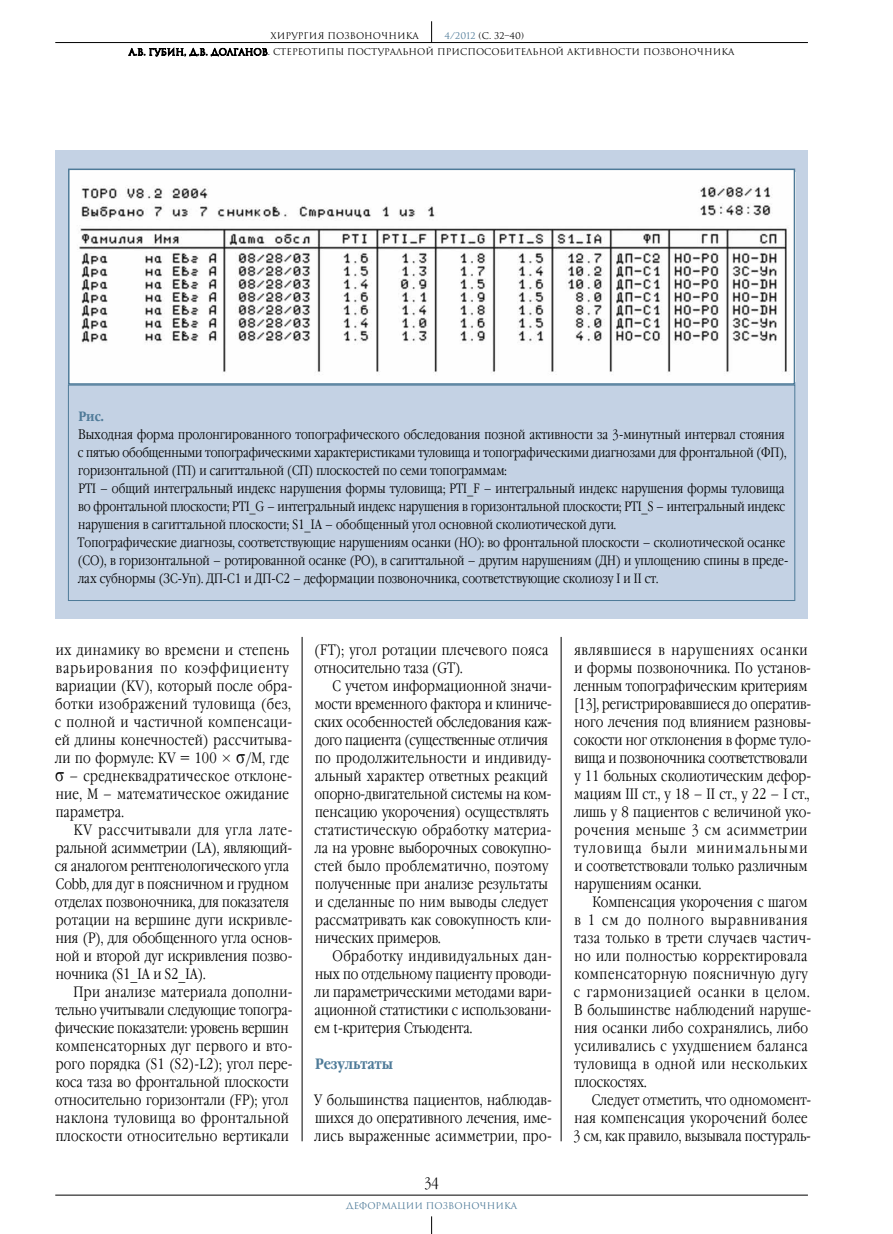
<style>
.page{position:relative;width:893px;height:1234px;background:#fff}
.page>*{position:absolute;margin:0;border:0;box-sizing:border-box;transform-origin:0 0}
.t1{font:300 15px/18px "Garamond Narrow C";letter-spacing:.01em;color:#000}
.t2{font:300 15px/18px "Garamond Narrow C";letter-spacing:.03em;color:#000}
.t3{font:700 15px "Garamond Narrow C";color:#4e7a98}
.t4{font:300 13.5px/18px "Garamond Narrow C";color:#000}
.t5{font:700 13.5px "Garamond Narrow C";color:#4e7a98}
.t6{font:9px/15.9px "Romul";color:#000}
.t7{font:9px "Romul";color:#4e7a98}
.s1{color:#4e7a98}
.s2{font-family:"Garamond";font-weight:400}
</style>
<div class="page">
<hr style="left:55px;top:1194px;width:753px;height:1px;background:#000">
<svg style="left:431px;top:1216px;width:1px;height:17px"></svg>
<hr style="left:55px;top:42px;width:753px;height:1px;background:#000">
<svg style="left:431px;top:21px;width:1px;height:21px"></svg>
<svg style="left:128px;top:48px;width:139px;height:9px"></svg>
<hr style="left:302px;top:636px;width:1px;height:504px;background:#000">
<hr style="left:561px;top:636px;width:1px;height:504px;background:#000">
<div style="left:55px;top:150px;width:753px;height:468px;background:#c4d2e4"></div>
<div style="left:68px;top:384px;width:727px;height:216px;border:1px solid #4e7a98"></div>
<img style="left:71px;top:172px;width:721px;height:209px">
<div style="left:68px;top:168px;width:727px;height:216px;border:2px solid #4e7a98"></div>
<p class="t6" style="left:444px;top:28px;width:81px"><span class="s1">4/2012</span> (С. 32–40)</p>
<p class="t6" style="left:129px;top:28px;width:607px;text-indent:142px">ХИРУРГИЯ ПОЗВОНОЧНИКА<br>А.В. Губин, Д.В. Долганов. Стереотипы постуральной приспособительной активности позвоночника</p>
<p class="t5" style="left:78px;top:408px;width:28px">Рис.</p>
<p class="t4" style="left:78px;top:425px;width:712px">Выходная форма пролонгированного топографического обследования позной активности за 3-минутный интервал стояния с пятью обобщенными топографическими характеристиками туловища и топографическими диагнозами для фронтальной (ФП), горизонтальной (ГП) и сагиттальной (СП) плоскостей по семи топограммам:<br>PTI – общий интегральный индекс нарушения формы туловища; PTI_F – интегральный индекс нарушения формы туловища во фронтальной плоскости; PTI_G – интегральный индекс нарушения в горизонтальной плоскости; PTI_S – интегральный индекс нарушения в сагиттальной плоскости; S1_IA – обобщенный угол основной сколиотической дуги.<br>Топографические диагнозы, соответствующие нарушениям осанки (НО): во фронтальной плоскости – сколиотической осанке (СО), в горизонтальной – ротированной осанке (РО), в сагиттальной – другим нарушениям (ДH) и уплощению спины в преде&shy;лах субнормы (ЗС-Уп). ДП-С1 и ДП-С2 – деформации позвоночника, соответствующие сколиозу I и II ст.</p>
<p class="t2" style="left:55px;top:641px;width:239px">их динамику во времени и степень варьирования по коэффициенту вариации (KV), который после обра&shy;ботки изображений туловища (без, с полной и частичной компенсаци&shy;ей длины конечностей) рассчитыва&shy;ли по формуле: KV = 100 <span class="s2">×</span> /М, где</p>
<p class="t1" style="left:56px;top:767px;width:238px;text-indent:14px">– среднеквадратическое отклоне&shy;ние, М – математическое ожидание параметра.</p>
<p class="t1" style="left:55px;top:821px;width:239px;text-indent:19px">KV рассчитывали для угла лате&shy;ральной асимметрии (LA), являющий&shy;ся аналогом рентгенологического угла Cobb, для дуг в поясничном и грудном отделах позвоночника, для показателя ротации на вершине дуги искривле&shy;ния (P), для обобщенного угла основ&shy;ной и второй дуг искривления позво&shy;ночника (S1_IA и S2_IA).</p>
<p class="t1" style="left:55px;top:983px;width:239px;text-indent:19px">При анализе материала дополни&shy;тельно учитывали следующие топогра&shy;фические показатели: уровень вершин компенсаторных дуг первого и вто&shy;рого порядка (S1 (S2)-L2); угол пере&shy;коса таза во фронтальной плоскости относительно горизонтали (FP); угол наклона туловища во фронтальной плоскости относительно вертикали</p>
<p class="t1" style="left:314px;top:641px;width:236px">(FT); угол ротации плечевого пояса относительно таза (GT).</p>
<p class="t1" style="left:314px;top:677px;width:239px;text-indent:18px">С учетом информационной значи&shy;мости временного фактора и клиниче&shy;ских особенностей обследования каж&shy;дого пациента (существенные отличия по продолжительности и индивиду&shy;альный характер ответных реакций опорно-двигательной системы на ком&shy;пенсацию укорочения) осуществлять статистическую обработку материа&shy;ла на уровне выборочных совокупно&shy;стей было проблематично, поэтому полученные при анализе результаты и сделанные по ним выводы следует рассматривать как совокупность кли&shy;нических примеров.</p>
<p class="t1" style="left:315px;top:947px;width:239px;text-align:justify;text-indent:18px">Обработку индивидуальных дан&shy;ных по отдельному пациенту проводи&shy;ли параметрическими методами вари&shy;ационной статистики с использовани&shy;ем t-критерия Стьюдента.</p>
<p class="t3" style="left:315px;top:1055px;width:79px">Результаты</p>
<p class="t1" style="left:314px;top:1091px;width:239px;text-align:justify">У большинства пациентов, наблюдав&shy;шихся до оперативного лечения, име&shy;лись выраженные асимметрии, про-</p>
<p class="t1" style="left:424px;top:1173px;width:16px">34</p>
<p class="t7" style="left:346px;top:1200px;width:173px">Деформации позвоночника</p>
<p class="t1" style="left:574px;top:641px;width:239px">являвшиеся в нарушениях осанки и формы позвоночника. По установ&shy;ленным топографическим критериям [13], регистрировавшиеся до оператив&shy;ного лечения под влиянием разновы&shy;сокости ног отклонения в форме туло&shy;вища и позвоночника соответствовали у 11 больных сколиотическим дефор&shy;мациям III ст., у 18 – II ст., у 22 – I ст., лишь у 8 пациентов с величиной уко&shy;рочения меньше 3 см асимметрии туловища были минимальными и соответствовали только различным нарушениям осанки.</p>
<p class="t2" style="left:574px;top:893px;width:239px;text-indent:19px">Компенсация укорочения с шагом в 1 см до полного выравнивания таза только в трети случаев частич&shy;но или полностью корректировала компенсаторную поясничную дугу с гармонизацией осанки в целом.<br>В большинстве наблюдений наруше&shy;ния осанки либо сохранялись, либо усиливались с ухудшением баланса туловища в одной или нескольких плоскостях.</p>
<p class="t1" style="left:573px;top:1091px;width:240px;text-indent:19px">Следует отметить, что одномомент&shy;ная компенсация укорочений более<br>3 см, как правило, вызывала постураль-</p>
</div>
